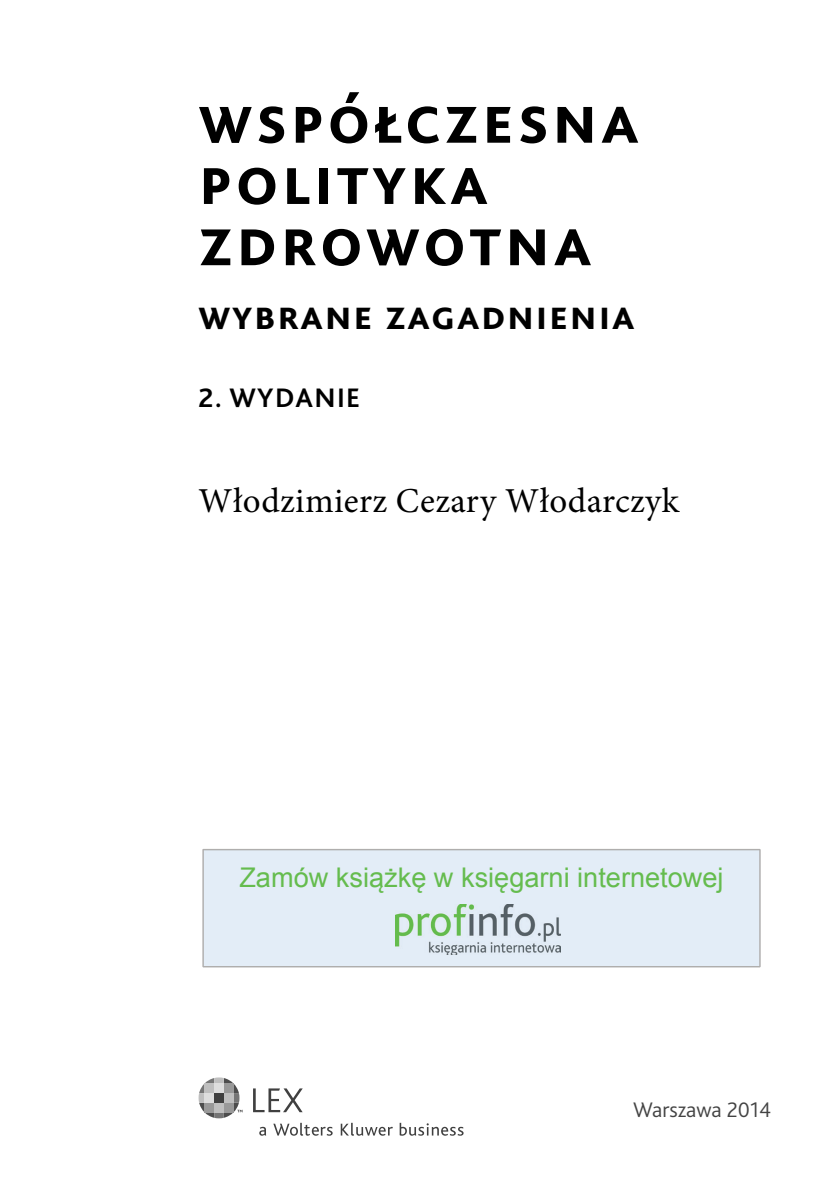
<style>
.page{position:relative;width:834px;height:1191px;background:#fff}
.page>*{position:absolute;margin:0;border:0;box-sizing:border-box;transform-origin:0 0}
.t1{font:700 73.5px/61.2px "Bliss 2";letter-spacing:.05em;color:#000}
.t2{font:700 43.75px "Bliss 2";letter-spacing:.04em;color:#000}
.t3{font:35px "Minion Pro";letter-spacing:.01em;color:#000}
.t4{font:700 28px "Bliss 2";color:#000}
.t5{font:27.12px "Arial";color:#65bc4e}
.t6{font:300 22.05px "Bliss 2";color:#434343}
</style>
<div class="page">
<svg style="left:198px;top:1077px;width:44px;height:41px"></svg>
<svg style="left:259px;top:1126px;width:7px;height:9px"></svg>
<svg style="left:273px;top:1122px;width:59px;height:13px"></svg>
<svg style="left:340px;top:1122px;width:53px;height:13px"></svg>
<svg style="left:399px;top:1122px;width:64px;height:13px"></svg>
<svg style="left:253px;top:1088px;width:50px;height:24px"></svg>
<div style="left:202px;top:849px;width:558px;height:118px;background:#e3edf7"></div>
<div style="left:211px;top:867px;width:540px;height:35px;background:#e3edf7"></div>
<div style="left:395px;top:904px;width:172px;height:53px;background:#e3edf7"></div>
<img style="left:395px;top:904px;width:165px;height:51px">
<h1 class="t1" style="left:198px;top:95px;width:441px">WSPÓŁCZESNA<br>POLITYKA<br>ZDROWOTNA</h1>
<h2 class="t2" style="left:198px;top:297px;width:437px">WYBRANE ZAGADNIENIA</h2>
<p class="t4" style="left:198px;top:387px;width:163px">2. WYDANIE</p>
<p class="t3" style="left:198px;top:487px;width:482px">Włodzimierz Cezary Włodarczyk</p>
<p class="t5" style="left:239px;top:859px;width:485px">Zamów książkę w księgarni internetowej</p>
<p class="t6" style="left:633px;top:1101px;width:139px">Warszawa 2014</p>
</div>
